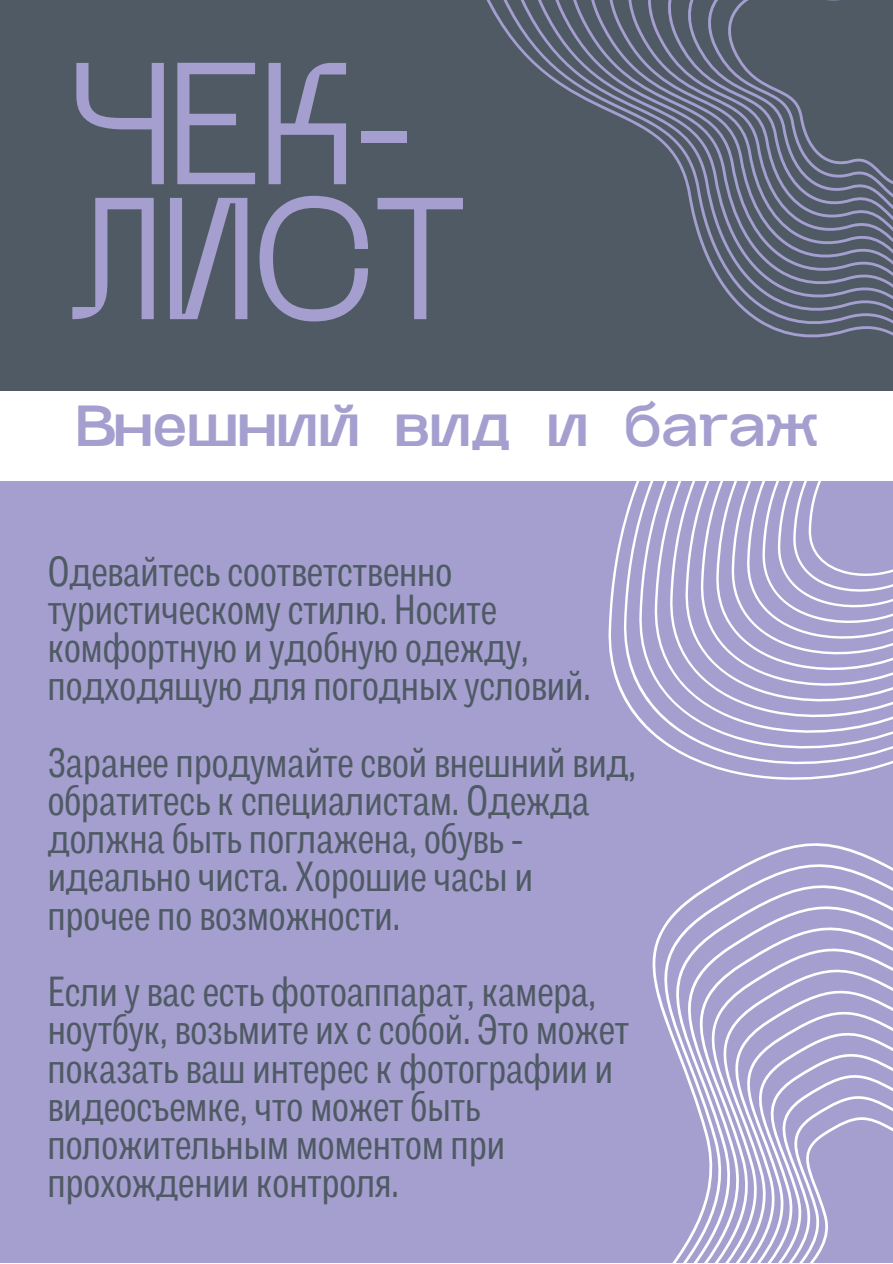
<style>
.page{position:relative;width:893px;height:1264px;background:#fff}
.page>*{position:absolute;margin:0;border:0;box-sizing:border-box;transform-origin:0 0}
.t1{font:134.85px/134.9px "Glock Grotesque";color:#a49fcf}
.t2{font:900 45px "Glock Grotesque";color:#a49fcf}
.t3{font:42px/38.2px "Body Grotesque Slim";color:#4f5a64}
</style>
<div class="page">
<div style="left:0;top:0;width:892px;height:1262px;background:#a49fcf"></div>
<svg style="left:608px;top:536px;width:284px;height:244px"></svg>
<svg style="left:719px;top:847px;width:173px;height:32px"></svg>
<svg style="left:684px;top:879px;width:208px;height:24px"></svg>
<svg style="left:667px;top:903px;width:225px;height:18px"></svg>
<svg style="left:653px;top:921px;width:239px;height:31px"></svg>
<svg style="left:652px;top:952px;width:240px;height:19px"></svg>
<svg style="left:653px;top:971px;width:239px;height:24px"></svg>
<svg style="left:657px;top:995px;width:235px;height:29px"></svg>
<svg style="left:666px;top:1024px;width:226px;height:21px"></svg>
<svg style="left:673px;top:1045px;width:219px;height:217px"></svg>
<svg style="left:693px;top:1069px;width:199px;height:193px"></svg>
<div style="left:0;top:0;width:892px;height:391px;background:#4f5a64"></div>
<div style="left:0;top:391px;width:892px;height:90px;background:#fff"></div>
<svg style="left:487px;top:0;width:405px;height:536px"></svg>
<p class="t1" style="left:68px;top:90px;width:401px">ЧЕК-<br>ЛИСТ</p>
<p class="t2" style="left:73px;top:405px;width:747px">Внешний вид и багаж</p>
<p class="t3" style="left:48px;top:555px;width:544px">Одевайтесь соответственно туристическому стилю. Носите комфортную и удобную одежду, подходящую для погодных условий.</p>
<p class="t3" style="left:48px;top:746px;width:590px">Заранее продумайте свой внешний вид, обратитесь к специалистам. Одежда должна быть поглажена, обувь - идеально чиста. Хорошие часы и прочее по возможности.</p>
<p class="t3" style="left:48px;top:975px;width:583px">Если у вас есть фотоаппарат, камера, ноутбук, возьмите их с собой. Это может показать ваш интерес к фотографии и видеосъемке, что может быть положительным моментом при прохождении контроля.</p>
</div>
